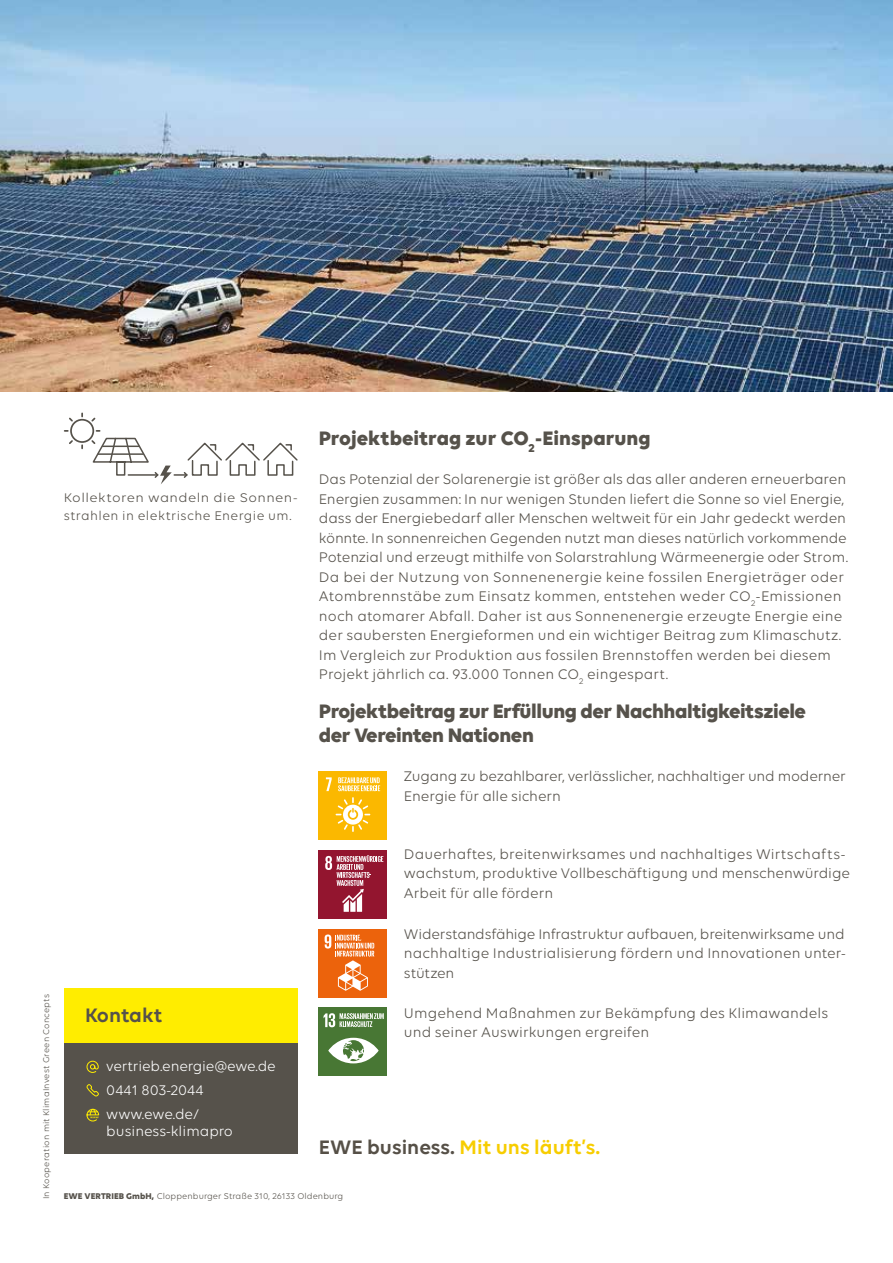
<style>
.page{position:relative;width:893px;height:1263px;background:#fff}
.page>*{position:absolute;margin:0;border:0;box-sizing:border-box;transform-origin:0 0}
.t1{font:700 21px/24px "Volte";letter-spacing:-.02em;color:#56524b}
.t2{font:700 21px "Volte";color:#56524b}
.t3{font:600 21px "Volte";color:#f7cd00}
.t4{font:600 21px "Volte";color:#56524b}
.t5{font:15px/19.5px "Volte";color:#56524b}
.t6{font:15px/24px "Volte";color:#fff}
.t7{font:13.5px/18px "Volte";letter-spacing:.03em;color:#56524b;scale:1.06 1}
.t8{font:9px "Volte";letter-spacing:.01em;color:#56524b}
.s1{color:#565047}
.s2{font-weight:700}
</style>
<div class="page">
<img style="left:0;top:0;width:893px;height:391px">
<svg style="left:63px;top:412px;width:235px;height:72px"></svg>
<hr style="left:102px;top:446px;width:37px;height:1px;background:#56524b">
<hr style="left:98px;top:453px;width:46px;height:2px;background:#56524b">
<div style="left:319px;top:1008px;width:68px;height:68px;background:#487734"></div>
<svg style="left:328px;top:1038px;width:51px;height:25px"></svg>
<svg style="left:324px;top:1013px;width:60px;height:14px"></svg>
<div style="left:319px;top:772px;width:68px;height:68px;background:#fbb800"></div>
<svg style="left:326px;top:777px;width:6px;height:14px"></svg>
<svg style="left:336px;top:797px;width:34px;height:35px"></svg>
<svg style="left:338px;top:777px;width:42px;height:14px"></svg>
<div style="left:319px;top:929px;width:68px;height:68px;background:#ec630c"></div>
<svg style="left:325px;top:934px;width:49px;height:57px"></svg>
<div style="left:319px;top:850px;width:68px;height:68px;background:#93152f"></div>
<svg style="left:325px;top:855px;width:58px;height:57px"></svg>
<div style="left:64px;top:987px;width:234px;height:56px;background:#ffed00"></div>
<div style="left:64px;top:1043px;width:234px;height:111px;background:#56524b"></div>
<svg style="left:86px;top:1084px;width:13px;height:13px"></svg>
<svg style="left:86px;top:1061px;width:13px;height:12px"></svg>
<svg style="left:86px;top:1108px;width:13px;height:13px"></svg>
<p class="t7" style="left:64px;top:489px;width:222px">Kollektoren wandeln die Sonnen&shy;strahlen in elektrische Energie um.</p>
<h1 class="t2" style="left:319px;top:426px;width:333px">Projektbeitrag zur CO<sub>2</sub>-Einsparung</h1>
<p class="t5" style="left:319px;top:469px;width:531px">Das Potenzial der Solarenergie ist größer als das aller anderen erneuerbaren Energien zusammen: In nur wenigen Stunden liefert die Sonne so viel Energie, dass der Energiebedarf aller Menschen weltweit für ein Jahr gedeckt werden könnte. In sonnenreichen Gegenden nutzt man dieses natürlich vorkommende Potenzial und erzeugt mithilfe von Solarstrahlung Wärmeenergie oder Strom.<br>Da bei der Nutzung von Sonnenenergie keine fossilen Energieträger oder Atombrennstäbe zum Einsatz kommen, entstehen weder CO<sub>2</sub>-Emissionen noch atomarer Abfall. Daher ist aus Sonnenenergie erzeugte Energie eine der saubersten Energieformen und ein wichtiger Beitrag zum Klimaschutz.<br>Im Vergleich zur Produktion aus fossilen Brennstoffen werden bei diesem Projekt jährlich ca. 93.000 Tonnen CO<sub>2</sub> eingespart.</p>
<h1 class="t1" style="left:319px;top:699px;width:489px">Projektbeitrag zur Erfüllung der Nachhaltigkeitsziele der Vereinten Nationen</h1>
<p class="t5" style="left:404px;top:766px;width:443px">Zugang zu bezahlbarer, verlässlicher, nachhaltiger und moderner<br>Energie für alle sichern</p>
<p class="t8" style="left:41px;top:1199px;width:207px;rotate:-90deg">In Kooperation mit KlimaInvest Green Concepts</p>
<h1 class="t4" style="left:85px;top:1003px;width:79px">Kontakt</h1>
<p class="t6" style="left:106px;top:1054px;width:171px">vertrieb.energie@ewe.de<br>0441 803-2044 www.ewe.de/</p>
<p class="t6" style="left:106px;top:1119px;width:128px">business-klimapro</p>
<p class="t5" style="left:404px;top:844px;width:448px">Dauerhaftes, breitenwirksames und nachhaltiges Wirtschafts&shy;wachstum, produktive Vollbeschäftigung und menschenwürdige<br>Arbeit für alle fördern</p>
<p class="t5" style="left:404px;top:924px;width:443px;text-align:justify">Widerstandsfähige Infrastruktur aufbauen, breitenwirksame und nachhaltige Industrialisierung fördern und Innovationen unter&shy;stützen</p>
<p class="t5" style="left:404px;top:1003px;width:426px">Umgehend Maßnahmen zur Bekämpfung des Klimawandels und seiner Auswirkungen ergreifen</p>
<h1 class="t3" style="left:319px;top:1135px;width:283px"><span class="s1">EWE business.</span> Mit uns läuft’s.</h1>
<p class="t8" style="left:64px;top:1191px;width:281px"><span class="s2">EWE VERTRIEB GmbH,</span> Cloppenburger Straße 310, 26133 Oldenburg</p>
</div>
